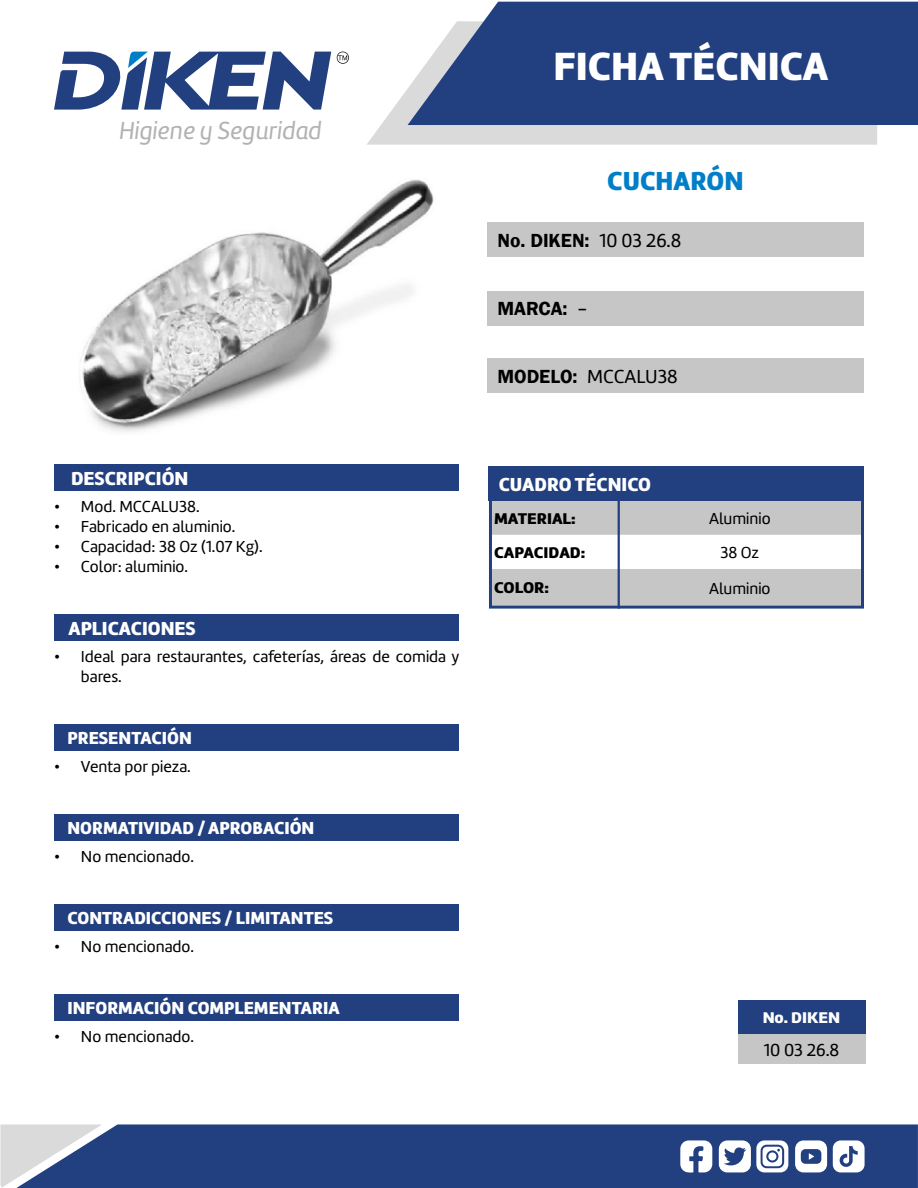
<style>
.page{position:relative;width:918px;height:1188px;background:#fff}
.page>*{position:absolute;margin:0;border:0;box-sizing:border-box;transform-origin:0 0}
.t1{font:40.8px "Amelia Basic Black";color:#fff}
.t2{font:27px "Amelia Basic Black";color:#007fc8}
.t3{font:25.5px "Amelia Basic Italic";color:#b3b2b2}
.t4{font:19.5px "Amelia Basic Black";color:#fff}
.t5{font:600 19.5px "Franklin Gothic";color:#000}
.t6{font:19.5px "Amelia Basic";color:#000}
.t7{font:18px "Amelia Basic Black";color:#fff}
.t8{font:18px "Amelia Basic";color:#000}
.t9{font:16.5px/19.8px "Amelia Basic";color:#000}
.t10{font:16.05px "Amelia Basic Black";color:#000;scale:1.05 1}
.t11{font:16.05px "Amelia Basic Black";color:#fff;scale:1.05 1}
.s1{font-family:"Amelia Basic";font-weight:400}
.s2{font-family:"Franklin Gothic";font-weight:600}
</style>
<div class="page">
<svg style="left:367px;top:88px;width:510px;height:57px;background:#ddddde"></svg>
<svg style="left:408px;top:2px;width:510px;height:123px;background:#36508b"></svg>
<div style="left:102px;top:1124px;width:816px;height:64px;background:#223f80"></div>
<svg style="left:0;top:1124px;width:102px;height:64px;background:#9ea8bf"></svg>
<svg style="left:680px;top:1140px;width:32px;height:33px"></svg>
<svg style="left:795px;top:1140px;width:32px;height:32px"></svg>
<svg style="left:719px;top:1140px;width:69px;height:32px"></svg>
<div style="left:768px;top:1152px;width:8px;height:8px;background:#fff;border-radius:50%"></div>
<svg style="left:833px;top:1140px;width:32px;height:32px"></svg>
<svg style="left:54px;top:51px;width:277px;height:59px"></svg>
<svg style="left:337px;top:52px;width:12px;height:12px"></svg>
<div style="left:738px;top:1000px;width:127px;height:34px;background:#223f80"></div>
<div style="left:738px;top:1034px;width:127px;height:30px;background:#c6c6c6"></div>
<svg style="left:493px;top:502px;width:367px;height:103px"></svg>
<div style="left:489px;top:498px;width:375px;height:111px;border:3px solid #223f80"></div>
<hr style="left:618px;top:499px;width:2px;height:110px;background:#223f80">
<div style="left:54px;top:465px;width:405px;height:26px;background:#223f80"></div>
<div style="left:54px;top:614px;width:405px;height:27px;background:#223f80"></div>
<div style="left:54px;top:724px;width:405px;height:27px;background:#223f80"></div>
<div style="left:54px;top:904px;width:405px;height:27px;background:#223f80"></div>
<div style="left:54px;top:814px;width:405px;height:27px;background:#223f80"></div>
<div style="left:54px;top:994px;width:405px;height:27px;background:#223f80"></div>
<div style="left:488px;top:223px;width:376px;height:34px;background:#c6c6c6"></div>
<div style="left:488px;top:291px;width:376px;height:34px;background:#c6c6c6"></div>
<div style="left:488px;top:359px;width:376px;height:34px;background:#c6c6c6"></div>
<div style="left:489px;top:467px;width:375px;height:34px;background:#223f80"></div>
<img style="left:79px;top:179px;width:355px;height:253px">
<h3 class="t3" style="left:119px;top:116px;width:204px">Higiene y Seguridad</h3>
<p class="t4" style="left:71px;top:467px;width:119px">DESCRIPCIÓN</p>
<p class="t9" style="left:54px;top:497px;width:147px">• Mod. MCCALU38.</p>
<p class="t9" style="left:54px;top:517px;width:183px">• Fabricado en aluminio.</p>
<p class="t9" style="left:54px;top:537px;width:210px">• Capacidad: 38 Oz (1.07 Kg).</p>
<p class="t9" style="left:54px;top:556px;width:136px">• Color: aluminio.</p>
<p class="t4" style="left:69px;top:616px;width:129px">APLICACIONES</p>
<p class="t9" style="left:81px;top:646px;width:380px;text-indent:-27px">• Ideal para restaurantes, cafeterías, áreas de comida y bares.</p>
<p class="t7" style="left:68px;top:727px;width:126px">PRESENTACIÓN</p>
<p class="t9" style="left:54px;top:756px;width:138px">• Venta por pieza.</p>
<p class="t7" style="left:68px;top:817px;width:248px">NORMATIVIDAD / APROBACIÓN</p>
<p class="t9" style="left:54px;top:846px;width:142px">• No mencionado.</p>
<p class="t7" style="left:68px;top:907px;width:267px">CONTRADICCIONES / LIMITANTES</p>
<p class="t9" style="left:54px;top:936px;width:142px">• No mencionado.</p>
<p class="t7" style="left:68px;top:997px;width:274px">INFORMACIÓN COMPLEMENTARIA</p>
<p class="t9" style="left:54px;top:1027px;width:142px">• No mencionado.</p>
<h1 class="t1" style="left:553px;top:41px;width:276px">FICHA TÉCNICA</h1>
<h2 class="t2" style="left:607px;top:164px;width:138px">CUCHARÓN</h2>
<p class="t5" style="left:497px;top:229px;width:185px">No. DIKEN: <span class="s1">10 03 26.8</span></p>
<p class="t5" style="left:497px;top:297px;width:91px">MARCA: <span class="s1">-</span></p>
<p class="t6" style="left:497px;top:365px;width:182px"><span class="s2">MODELO:</span> MCCALU38</p>
<p class="t4" style="left:499px;top:473px;width:154px">CUADRO TÉCNICO</p>
<p class="t10" style="left:494px;top:509px;width:79px">MATERIAL:</p>
<p class="t9" style="left:709px;top:509px;width:63px">Aluminio</p>
<p class="t10" style="left:494px;top:543px;width:88px">CAPACIDAD:</p>
<p class="t9" style="left:720px;top:543px;width:40px">38 Oz</p>
<p class="t10" style="left:494px;top:578px;width:54px">COLOR:</p>
<p class="t9" style="left:709px;top:578px;width:63px">Aluminio</p>
<p class="t11" style="left:763px;top:1008px;width:75px">No. DIKEN</p>
<p class="t8" style="left:764px;top:1040px;width:77px">10 03 26.8</p>
</div>
